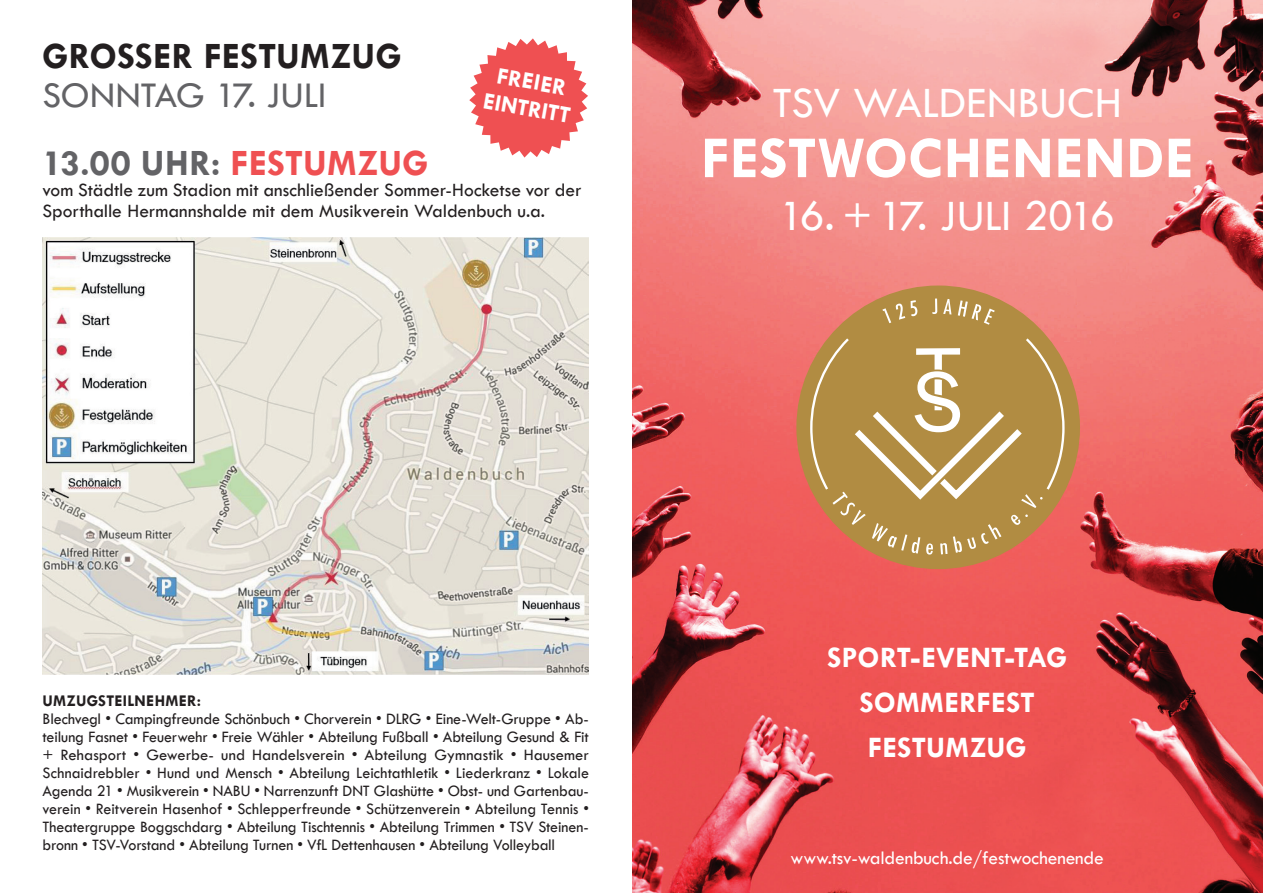
<style>
.page{position:relative;width:1263px;height:893px;background:#fff}
.page>*{position:absolute;margin:0;border:0;box-sizing:border-box;transform-origin:0 0}
.t1{font:700 60px "Tw Cen";letter-spacing:.005em;color:#fff}
.t2{font:45px "Tw Cen";letter-spacing:-.045em;color:#fff}
.t3{font:45px "Tw Cen";letter-spacing:-.01em;color:#fff}
.t4{font:700 37.5px "Tw Cen";letter-spacing:.005em;color:#636366}
.t5{font:700 37.5px "Tw Cen";letter-spacing:.005em;color:#231f20}
.t6{font:37.5px "Tw Cen";letter-spacing:-.01em;color:#636366}
.t7{font:700 30px/45px "Tw Cen";color:#fff}
.t8{font:700 24px/27px "Tw Cen";color:#fff;text-align:center}
.t9{font:19.5px/21px "Tw Cen";color:#231f20}
.t10{font:19.5px "Tw Cen";letter-spacing:-.01em;color:#fff}
.t11{font:16.5px/18px "Tw Cen";letter-spacing:-.01em;color:#231f20;text-align:justify}
.t12{font:700 16.5px "Tw Cen";letter-spacing:.015em;color:#231f20}
.s1{color:#ef5052}
</style>
<div class="page">
<img style="left:632px;top:0;width:631px;height:893px">
<img style="left:43px;top:238px;width:546px;height:436px">
<div style="left:796px;top:286px;width:284px;height:283px;background:#b18c42;border-radius:50%"></div>
<svg style="left:882px;top:300px;width:35px;height:23px"></svg>
<svg style="left:932px;top:299px;width:5px;height:15px"></svg>
<svg style="left:943px;top:299px;width:8px;height:15px"></svg>
<svg style="left:958px;top:300px;width:37px;height:25px"></svg>
<svg style="left:809px;top:336px;width:257px;height:219px"></svg>
<svg style="left:469px;top:38px;width:119px;height:120px"></svg>
<h3 class="t5" style="left:43px;top:34px;width:360px">GROSSER FESTUMZUG</h3>
<h3 class="t6" style="left:43px;top:73px;width:253px">SONNTAG 17. JULI</h3>
<h3 class="t8" style="left:491px;top:60px;width:48px;rotate:10deg">FREIER<br>EINTRITT</h3>
<h3 class="t4" style="left:43px;top:140px;width:387px">13.00 UHR: <span class="s1">FESTUMZUG</span></h3>
<p class="t9" style="left:43px;top:179px;width:540px">vom Städtle zum Stadion mit anschließender Sommer-Hocketse vor der<br>Sporthalle Hermannshalde mit dem Musikverein Waldenbuch u.a.</p>
<h2 class="t3" style="left:772px;top:76px;width:343px">TSV Waldenbuch</h2>
<h1 class="t1" style="left:701px;top:122px;width:487px">FESTWOCHENENDE</h1>
<h2 class="t2" style="left:779px;top:188px;width:337px">16. + 17. Juli 2016</h2>
<p class="t12" style="left:43px;top:691px;width:160px">UMZUGSTEILNEHMER:</p>
<p class="t11" style="left:43px;top:710px;width:548px">Blechvegl • Campingfreunde Schönbuch • Chorverein • DLRG • Eine-Welt-Gruppe • Ab&shy;teilung Fasnet • Feuerwehr • Freie Wähler • Abteilung Fußball • Abteilung Gesund &amp; Fit + Rehasport • Gewerbe- und Handelsverein • Abteilung Gymnastik • Hausemer Schnaidrebbler • Hund und Mensch • Abteilung Leichtathletik • Liederkranz • Lokale Agenda 21 • Musikverein • NABU • Narrenzunft DNT Glashütte • Obst- und Gartenbau&shy;verein • Reitverein Hasenhof • Schlepperfreunde • Schützenverein • Abteilung Tennis • Theatergruppe Boggschdarg • Abteilung Tischtennis • Abteilung Trimmen • TSV Steinen&shy;bronn • TSV-Vorstand • Abteilung Turnen • VfL Dettenhausen • Abteilung Volleyball</p>
<h3 class="t7" style="left:859px;top:635px;width:207px;text-indent:-32px">SPORT-EVENT-TAG<br>SOMMERFEST<br>FESTUMZUG</h3>
<p class="t10" style="left:790px;top:846px;width:315px">www.tsv-waldenbuch.de/festwochenende</p>
</div>
